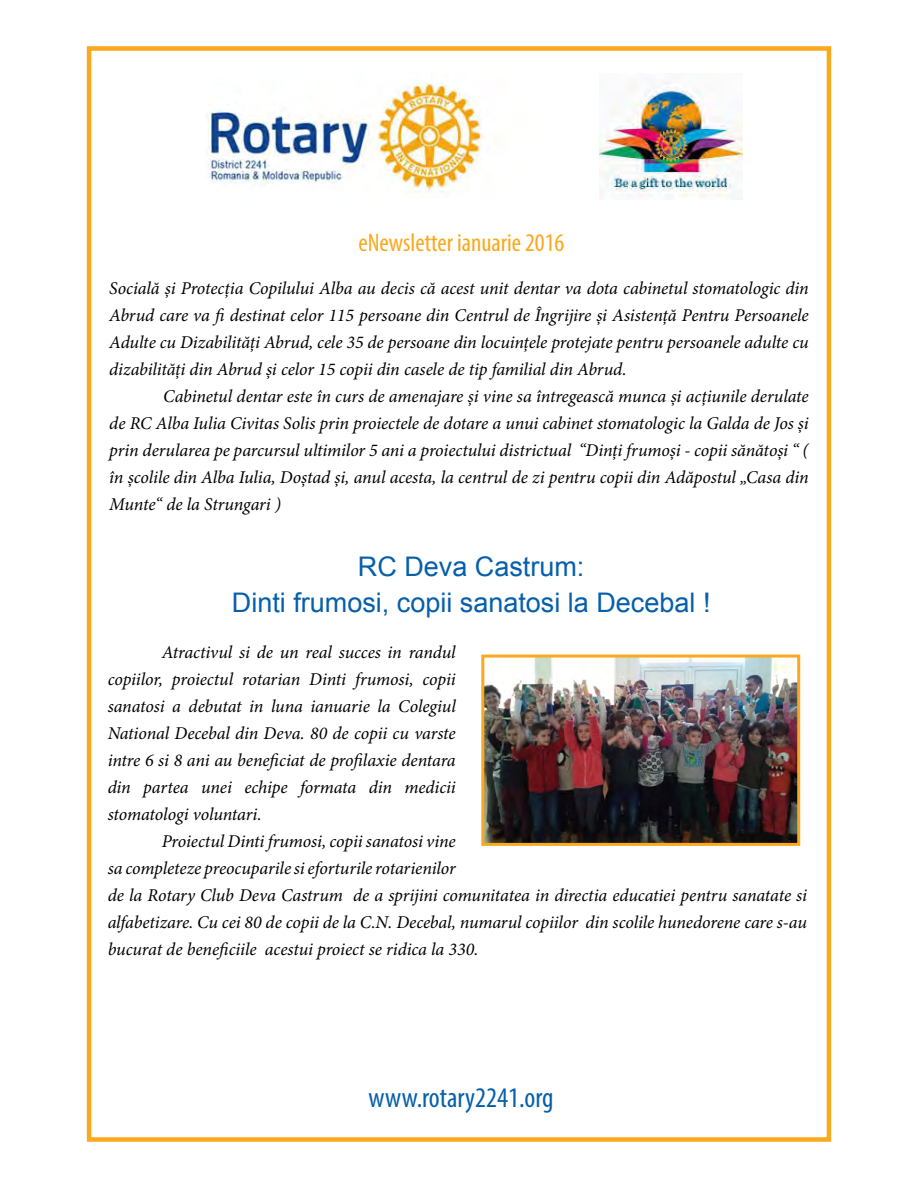
<style>
.page{position:relative;width:918px;height:1188px;background:#fff}
.page>*{position:absolute;margin:0;border:0;box-sizing:border-box;transform-origin:0 0}
.t1{font:condensed 28.5px "Myriad Pro";color:#065fab}
.t2{font:27px/36px "Arial";color:#065fab;text-align:center}
.t3{font:condensed 25.5px "Myriad Pro";color:#faa81c}
.t4{font:italic 18px/27px "Minion Pro";letter-spacing:-.01em;color:#000;text-align:justify}
</style>
<div class="page">
<div style="left:87px;top:46px;width:744px;height:1096px;border:4px solid #faa81c"></div>
<img style="left:206px;top:82px;width:277px;height:111px">
<img style="left:599px;top:82px;width:143px;height:118px">
<img style="left:485px;top:659px;width:311px;height:183px">
<div style="left:481px;top:655px;width:319px;height:191px;border:3px solid #faa81c"></div>
<h3 class="t3" style="left:359px;top:227px;width:207px">eNewsletter ianuarie 2016</h3>
<p class="t4" style="left:109px;top:275px;width:701px">Socială și Protecția Copilului Alba au decis că acest unit dentar va dota cabinetul stomatologic din Abrud care va fi destinat celor 115 persoane din Centrul de Îngrijire și Asistență Pentru Persoanele Adulte cu Dizabilități Abrud, cele 35 de persoane din locuințele protejate pentru persoanele adulte cu dizabilități din Abrud și celor 15 copii din casele de tip familial din Abrud.</p>
<p class="t4" style="left:109px;top:383px;width:701px;text-indent:54px">Cabinetul dentar este în curs de amenajare și vine sa întregească munca și acțiunile derulate de RC Alba Iulia Civitas Solis prin proiectele de dotare a unui cabinet stomatologic la Galda de Jos și prin derularea pe parcursul ultimilor 5 ani a proiectului districtual “Dinți frumoși - copii sănătoși “ ( în școlile din Alba Iulia, Doștad și, anul acesta, la centrul de zi pentru copii din Adăpostul „Casa din Munte“ de la Strungari )</p>
<h2 class="t2" style="left:232px;top:549px;width:480px">RC Deva Castrum:<br>Dinti frumosi, copii sanatosi la Decebal !</h2>
<p class="t4" style="left:108px;top:639px;width:350px;text-indent:54px">Atractivul si de un real succes in randul copiilor, proiectul rotarian Dinti frumosi, copii sanatosi a debutat in luna ianuarie la Colegiul National Decebal din Deva. 80 de copii cu varste intre 6 si 8 ani au beneficiat de profilaxie dentara din partea unei echipe formata din medicii stomatologi voluntari.</p>
<p class="t4" style="left:108px;top:828px;width:701px;text-align:left;text-indent:54px">Proiectul Dinti frumosi, copii sanatosi vine<br>sa completeze preocuparile si eforturile rotarienilor<br>de la Rotary Club Deva Castrum de a sprijini comunitatea in directia educatiei pentru sanatate si alfabetizare. Cu cei 80 de copii de la C.N. Decebal, numarul copiilor din scolile hunedorene care s-au bucurat de beneficiile acestui proiect se ridica la 330.</p>
<h1 class="t1" style="left:368px;top:1080px;width:187px">www.rotary2241.org</h1>
</div>
